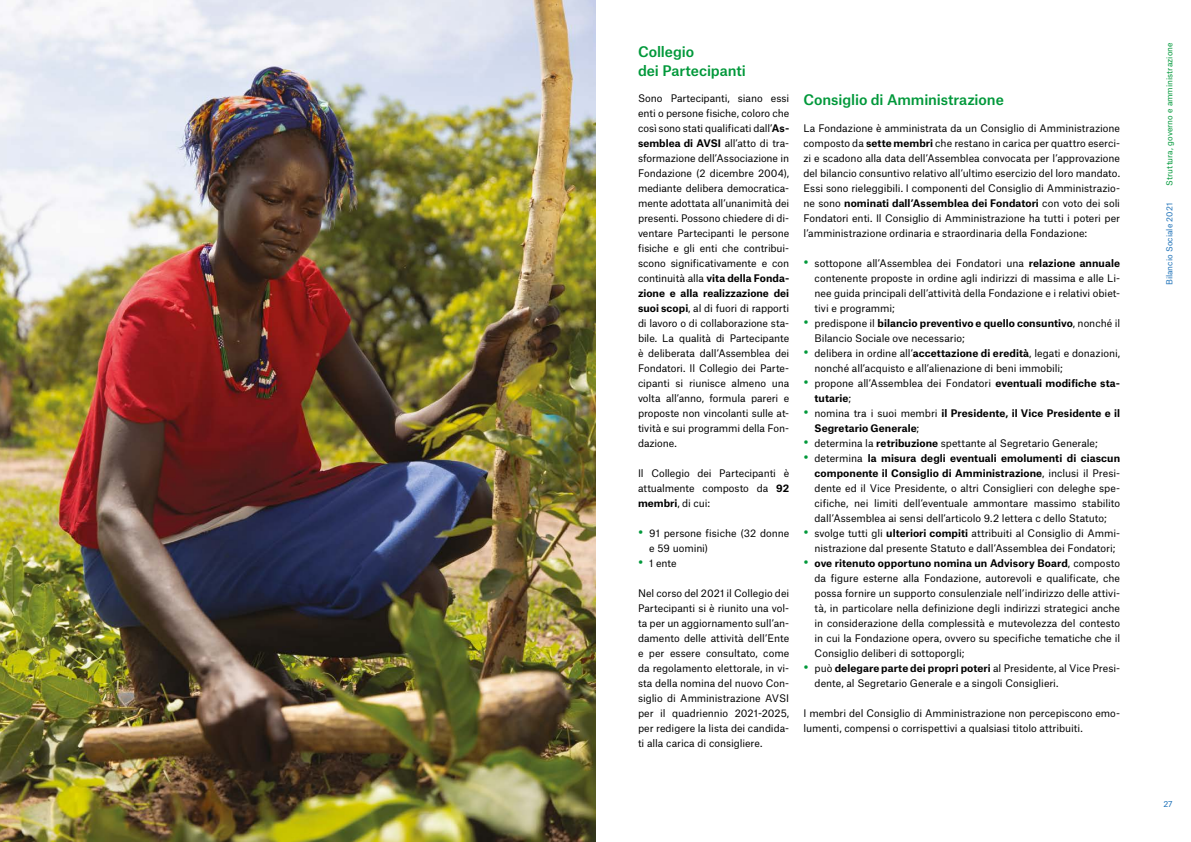
<style>
.page{position:relative;width:1191px;height:842px;background:#fff}
.page>*{position:absolute;margin:0;border:0;box-sizing:border-box;transform-origin:0 0}
.t1{font:16px/30px "Atlas Grotesk";color:#00983a}
.t2{font:500 14px/18.8px "Atlas Grotesk";letter-spacing:-.005em;color:#00983a}
.t3{font:10px/15px "Atlas Grotesk";letter-spacing:-.005em;color:#000}
.t4{font:8px "Atlas Grotesk";letter-spacing:.005em;color:#00983a}
.t5{font:8px "Atlas Grotesk";letter-spacing:.005em;color:#1d71b8}
.s1{font-weight:500;font-size:14px;color:#00983a}
.s2{font-weight:700}
</style>
<div class="page">
<img style="left:0;top:0;width:595px;height:842px">
<h2 class="t2" style="left:638px;top:40px;width:109px">Collegio<br>dei Partecipanti</h2>
<p class="t3" style="left:638px;top:89px;width:367px">Sono Partecipanti, siano essi <span class="s1">Consiglio di Amministrazione </span>enti o persone fisiche, coloro che<br>così sono stati qualificati dall’<span class="s2">As-<br>semblea di AVSI</span> all’atto di tra-<br>sformazione dell’Associazione in<br>Fondazione (2 dicembre 2004),<br>mediante delibera democratica-<br>mente adottata all’unanimità dei<br>presenti. Possono chiedere di di-<br>ventare Partecipanti le persone<br>fisiche e gli enti che contribui-<br>scono significativamente e con<br>continuità alla <span class="s2">vita della Fonda-<br>zione e alla realizzazione dei<br>suoi scopi</span>, al di fuori di rapporti<br>di lavoro o di collaborazione sta-<br>bile. La qualità di Partecipante<br>è deliberata dall’Assemblea dei<br>Fondatori. Il Collegio dei Parte-<br>cipanti si riunisce almeno una<br>volta all’anno, formula pareri e<br>proposte non vincolanti sulle at-<br>tività e sui programmi della Fon-<br>dazione.</p>
<p class="t3" style="left:638px;top:464px;width:153px;text-align:justify">Il Collegio dei Partecipanti è attualmente composto da <span class="s2">92 membri</span>, di cui:</p>
<p class="t3" style="left:803px;top:119px;width:318px;text-align:justify">La Fondazione è amministrata da un Consiglio di Amministrazione composto da <span class="s2">sette membri</span> che restano in carica per quattro eserci&shy;zi e scadono alla data dell’Assemblea convocata per l’approvazione del bilancio consuntivo relativo all’ultimo esercizio del loro mandato.<br>Essi sono rieleggibili. I componenti del Consiglio di Amministrazio&shy;ne sono <span class="s2">nominati dall’Assemblea dei Fondatori</span> con voto dei soli Fondatori enti. Il Consiglio di Amministrazione ha tutti i poteri per l’amministrazione ordinaria e straordinaria della Fondazione:</p>
<p class="t3" style="left:814px;top:254px;width:307px">sottopone all’Assemblea dei Fondatori una <span class="s2">relazione annuale </span>contenente proposte in ordine agli indirizzi di massima e alle Li&shy;nee guida principali dell’attività della Fondazione e i relativi obiet&shy;tivi e programmi;<br>predispone il <span class="s2">bilancio preventivo e quello consuntivo</span>, nonché il Bilancio Sociale ove necessario;<br>delibera in ordine all’<span class="s2">accettazione di eredità</span>, legati e donazioni, nonché all’acquisto e all’alienazione di beni immobili;<br>propone all’Assemblea dei Fondatori <span class="s2">eventuali modifiche sta&shy;tutarie</span>;<br>nomina tra i suoi membri <span class="s2">il Presidente, il Vice Presidente e il Segretario Generale</span>;<br>determina la <span class="s2">retribuzione</span> spettante al Segretario Generale; determina <span class="s2">la misura degli eventuali emolumenti di ciascun componente il Consiglio di Amministrazione</span>, inclusi il Presi&shy;dente ed il Vice Presidente, o altri Consiglieri con deleghe spe&shy;cifiche, nei limiti dell’eventuale ammontare massimo stabilito dall’Assemblea ai sensi dell’articolo 9.2 lettera c dello Statuto; svolge tutti gli <span class="s2">ulteriori compiti</span> attribuiti al Consiglio di Ammi&shy;nistrazione dal presente Statuto e dall’Assemblea dei Fondatori; <span class="s2">ove ritenuto opportuno nomina un Advisory Board</span>, composto da figure esterne alla Fondazione, autorevoli e qualificate, che possa fornire un supporto consulenziale nell’indirizzo delle attivi&shy;tà, in particolare nella definizione degli indirizzi strategici anche in considerazione della complessità e mutevolezza del contesto in cui la Fondazione opera, ovvero su specifiche tematiche che il Consiglio deliberi di sottoporgli;<br>può <span class="s2">delegare parte dei propri poteri</span> al Presidente, al Vice Presi&shy;dente, al Segretario Generale e a singoli Consiglieri.</p>
<p class="t3" style="left:803px;top:704px;width:318px">I membri del Consiglio di Amministrazione non percepiscono emo&shy;lumenti, compensi o corrispettivi a qualsiasi titolo attribuiti.</p>
<h1 class="t1" style="left:803px;top:244px;width:7px">•</h1>
<h1 class="t1" style="left:803px;top:304px;width:7px;text-align:justify">• • • • •</h1>
<h1 class="t1" style="left:803px;top:439px;width:7px">•</h1>
<p class="t3" style="left:649px;top:524px;width:142px">91 persone fisiche (32 donne e 59 uomini)<br>1 ente</p>
<p class="t3" style="left:638px;top:584px;width:153px;text-align:justify">Nel corso del 2021 il Collegio dei Partecipanti si è riunito una vol&shy;ta per un aggiornamento sull’an&shy;damento delle attività dell’Ente e per essere consultato, come da regolamento elettorale, in vi&shy;sta della nomina del nuovo Con&shy;siglio di Amministrazione AVSI per il quadriennio 2021-2025, per redigere la lista dei candida&shy;ti alla carica di consigliere.</p>
<h1 class="t1" style="left:803px;top:514px;width:7px">• •</h1>
<h1 class="t1" style="left:638px;top:514px;width:7px">• •</h1>
<h1 class="t1" style="left:803px;top:649px;width:7px">•</h1>
<p class="t4" style="left:1163px;top:185px;width:144px;rotate:-90deg">Struttura, governo e amministrazione</p>
<p class="t5" style="left:1163px;top:285px;width:84px;rotate:-90deg">Bilancio Sociale 2021</p>
<p class="t5" style="left:1163px;top:797px;width:11px">27</p>
</div>
